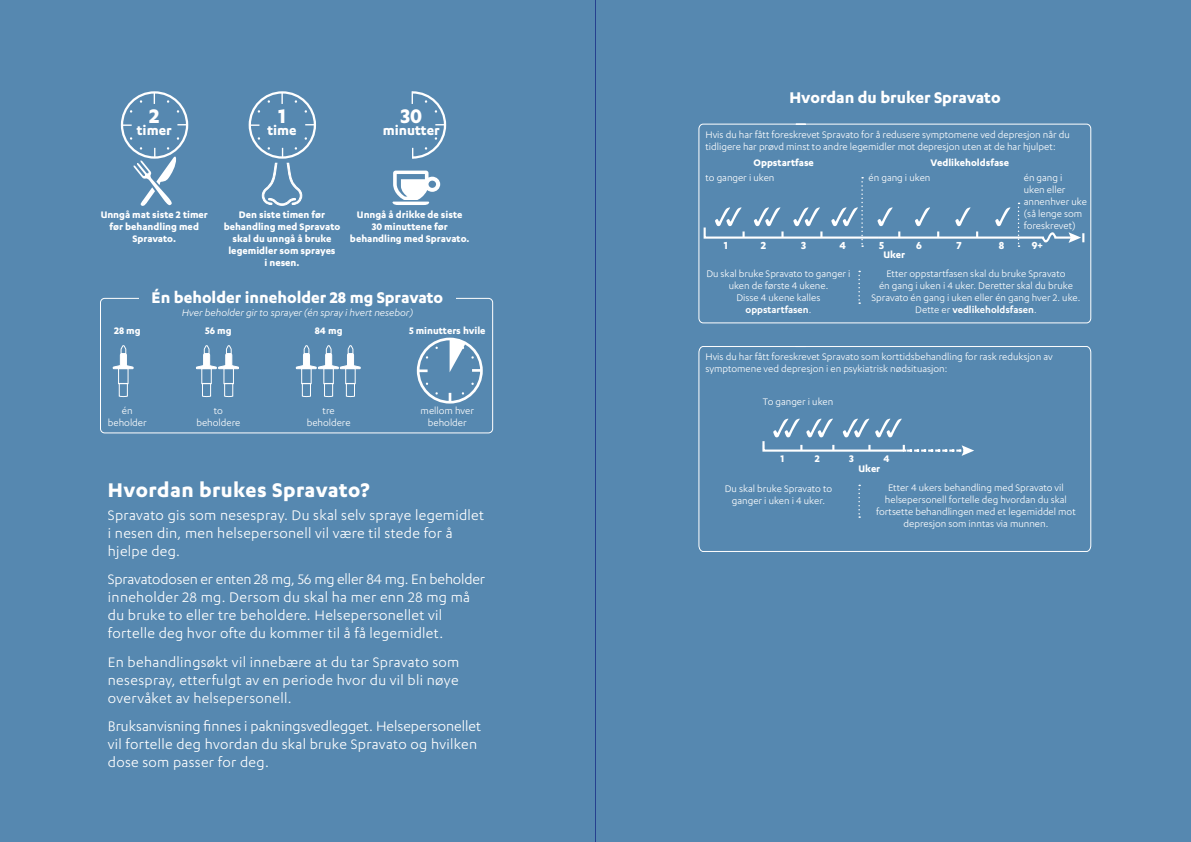
<style>
.page{position:relative;width:1191px;height:842px;background:#5688b0}
.page>*{position:absolute;margin:0;border:0;box-sizing:border-box;transform-origin:0 0}
.t1{font:700 23px "Karbon";letter-spacing:.02em;color:#fff}
.t2{font:700 22.8px "Karbon";color:#fff}
.t3{font:700 18px "Karbon";color:#fff}
.t4{font:16px/18px "Karbon";letter-spacing:.02em;color:#fff}
.t5{font:700 15.5px "Karbon";color:#fff}
.t6{font:700 11.9px "Karbon";color:#fff}
.t7{font:700 11.1px "Karbon";color:#fff}
.t8{font:11px/12px "Karbon";color:#fff;text-align:center}
.t9{font:700 11px/12px "Karbon";color:#fff;text-align:center}
.t10{font:italic 11px "Karbon";color:#fff}
.s1{font-weight:600}
</style>
<div class="page">
<svg style="left:392px;top:171px;width:48px;height:34px"></svg>
<div style="left:121px;top:91px;width:67px;height:68px;border:2px solid #fff;border-radius:50%"></div>
<svg style="left:122px;top:124px;width:10px;height:2px"></svg>
<svg style="left:133px;top:147px;width:44px;height:59px"></svg>
<svg style="left:411px;top:91px;width:36px;height:68px"></svg>
<div style="left:249px;top:91px;width:67px;height:68px;border:2px solid #fff;border-radius:50%"></div>
<svg style="left:281px;top:93px;width:2px;height:11px"></svg>
<svg style="left:250px;top:124px;width:9px;height:2px"></svg>
<svg style="left:262px;top:163px;width:40px;height:43px"></svg>
<svg style="left:118px;top:384px;width:10px;height:13px"></svg>
<div style="left:118px;top:368px;width:10px;height:16px;border:1px solid #fff"></div>
<svg style="left:112px;top:345px;width:21px;height:24px"></svg>
<svg style="left:301px;top:384px;width:10px;height:13px"></svg>
<div style="left:301px;top:368px;width:10px;height:16px;border:1px solid #fff"></div>
<svg style="left:324px;top:384px;width:9px;height:13px"></svg>
<div style="left:323px;top:368px;width:11px;height:16px;border:1px solid #fff"></div>
<svg style="left:345px;top:384px;width:10px;height:13px"></svg>
<div style="left:345px;top:368px;width:10px;height:16px;border:1px solid #fff"></div>
<svg style="left:295px;top:345px;width:65px;height:24px"></svg>
<svg style="left:202px;top:384px;width:9px;height:13px"></svg>
<div style="left:201px;top:368px;width:11px;height:16px;border:1px solid #fff"></div>
<svg style="left:224px;top:384px;width:9px;height:13px"></svg>
<div style="left:223px;top:368px;width:11px;height:16px;border:1px solid #fff"></div>
<svg style="left:196px;top:345px;width:43px;height:24px"></svg>
<div style="left:417px;top:338px;width:66px;height:66px;border:3px solid #fff;border-radius:50%"></div>
<svg style="left:419px;top:369px;width:8px;height:3px"></svg>
<svg style="left:449px;top:393px;width:2px;height:9px"></svg>
<svg style="left:449px;top:339px;width:32px;height:33px"></svg>
<div style="left:100px;top:298px;width:393px;height:135px;border:1px solid #fff;border-radius:4px"></div>
<div style="left:139px;top:290px;width:317px;height:37px;background:#5688b0"></div>
<svg style="left:858px;top:271px;width:2px;height:33px"></svg>
<div style="left:698px;top:124px;width:393px;height:199px;border:1px solid #fff;border-radius:4px"></div>
<svg style="left:703px;top:177px;width:381px;height:70px"></svg>
<svg style="left:698px;top:346px;width:393px;height:206px"></svg>
<svg style="left:761px;top:419px;width:213px;height:37px"></svg>
<hr style="left:595px;top:0;width:1px;height:842px;background:#25408f">
<h2 class="t2" style="left:149px;top:104px;width:12px">2</h2>
<h3 class="t5" style="left:137px;top:121px;width:36px">timer</h3>
<h2 class="t2" style="left:278px;top:104px;width:9px">1</h2>
<h3 class="t5" style="left:267px;top:121px;width:31px">time</h3>
<h2 class="t2" style="left:400px;top:104px;width:23px">30</h2>
<h3 class="t5" style="left:383px;top:121px;width:58px">minutter</h3>
<p class="t9" style="left:101px;top:208px;width:109px">Unngå mat siste 2 timer før behandling med<br>Spravato.</p>
<p class="t9" style="left:224px;top:208px;width:118px">Den siste timen før behandling med Spravato skal du unngå å bruke legemidler som sprayes<br>i nesen.</p>
<p class="t9" style="left:350px;top:208px;width:121px">Unngå å drikke de siste<br>30 minuttene før behandling med Spravato.</p>
<p class="t9" style="left:114px;top:324px;width:28px">28 mg</p>
<h3 class="t3" style="left:152px;top:287px;width:293px">Én beholder inneholder 28 mg Spravato</h3>
<p class="t10" style="left:182px;top:306px;width:232px">Hver beholder gir to sprayer (én spray i hvert nesebor)</p>
<p class="t9" style="left:205px;top:324px;width:28px">56 mg</p>
<p class="t9" style="left:315px;top:324px;width:29px">84 mg</p>
<p class="t9" style="left:409px;top:324px;width:78px">5 minutters hvile</p>
<p class="t8" style="left:108px;top:404px;width:40px">én beholder</p>
<p class="t8" style="left:196px;top:404px;width:45px">to beholdere</p>
<p class="t8" style="left:307px;top:404px;width:45px">tre beholdere</p>
<p class="t8" style="left:420px;top:404px;width:55px">mellom hver beholder</p>
<h1 class="t1" style="left:108px;top:477px;width:263px">Hvordan brukes Spravato?</h1>
<h3 class="t4" style="left:108px;top:505px;width:378px">Spravato gis som nesespray. Du skal selv spraye legemidlet i nesen din, men helsepersonell vil være til stede for å hjelpe deg.</h3>
<h3 class="t4" style="left:108px;top:570px;width:379px">Spravatodosen er enten 28 mg, 56 mg eller 84 mg. En beholder inneholder 28 mg. Dersom du skal ha mer enn 28 mg må du bruke to eller tre beholdere. Helsepersonellet vil fortelle deg hvor ofte du kommer til å få legemidlet.</h3>
<h3 class="t4" style="left:108px;top:652px;width:353px;text-align:justify">En behandlingsøkt vil innebære at du tar Spravato som nesespray, etterfulgt av en periode hvor du vil bli nøye overvåket av helsepersonell.</h3>
<h3 class="t4" style="left:108px;top:717px;width:375px">Bruksanvisning finnes i pakningsvedlegget. Helsepersonellet vil fortelle deg hvordan du skal bruke Spravato og hvilken dose som passer for deg.</h3>
<h3 class="t3" style="left:789px;top:88px;width:213px">Hvordan du bruker Spravato</h3>
<p class="t8" style="left:705px;top:128px;width:366px;text-align:left">Hvis du har fått foreskrevet Spravato for å redusere symptomene ved depresjon når du tidligere har prøvd minst to andre legemidler mot depresjon uten at de har hjulpet:</p>
<p class="t9" style="left:753px;top:156px;width:62px">Oppstartfase</p>
<p class="t8" style="left:705px;top:171px;width:71px">to ganger i uken</p>
<p class="t9" style="left:930px;top:156px;width:80px">Vedlikeholdsfase</p>
<p class="t8" style="left:868px;top:171px;width:63px">én gang i uken</p>
<p class="t8" style="left:1023px;top:171px;width:65px;text-align:left">én gang i<br>uken eller annenhver uke (så lenge som foreskrevet)</p>
<p class="t6" style="left:724px;top:238px;width:5px">1</p>
<p class="t6" style="left:760px;top:238px;width:7px">2</p>
<p class="t6" style="left:801px;top:238px;width:7px">3</p>
<p class="t6" style="left:839px;top:238px;width:8px">4</p>
<p class="t6" style="left:879px;top:238px;width:7px">5</p>
<p class="t6" style="left:916px;top:238px;width:7px">6</p>
<p class="t6" style="left:956px;top:238px;width:7px">7</p>
<p class="t6" style="left:998px;top:238px;width:7px">8</p>
<p class="t6" style="left:1032px;top:238px;width:13px">9+</p>
<p class="t9" style="left:883px;top:248px;width:23px">Uker</p>
<p class="t8" style="left:706px;top:267px;width:146px">Du skal bruke Spravato to ganger i uken de første 4 ukene.<br>Disse 4 ukene kalles <span class="s1">oppstartfasen</span>.</p>
<p class="t8" style="left:871px;top:267px;width:210px">Etter oppstartfasen skal du bruke Spravato<br>én gang i uken i 4 uker. Deretter skal du bruke Spravato én gang i uken eller én gang hver 2. uke.<br>Dette er <span class="s1">vedlikeholdsfasen</span>.</p>
<p class="t8" style="left:705px;top:350px;width:349px;text-align:left">Hvis du har fått foreskrevet Spravato som korttidsbehandling for rask reduksjon av symptomene ved depresjon i en psykiatrisk nødsituasjon:</p>
<p class="t8" style="left:763px;top:395px;width:72px">To ganger i uken</p>
<p class="t7" style="left:780px;top:452px;width:5px">1</p>
<p class="t7" style="left:815px;top:452px;width:7px">2</p>
<p class="t7" style="left:849px;top:452px;width:6px">3</p>
<p class="t7" style="left:883px;top:452px;width:8px">4</p>
<p class="t8" style="left:724px;top:482px;width:109px">Du skal bruke Spravato to ganger i uken i 4 uker.</p>
<p class="t9" style="left:858px;top:463px;width:23px">Uker</p>
<p class="t8" style="left:876px;top:481px;width:201px">Etter 4 ukers behandling med Spravato vil helsepersonell fortelle deg hvordan du skal fortsette behandlingen med et legemiddel mot depresjon som inntas via munnen.</p>
</div>
